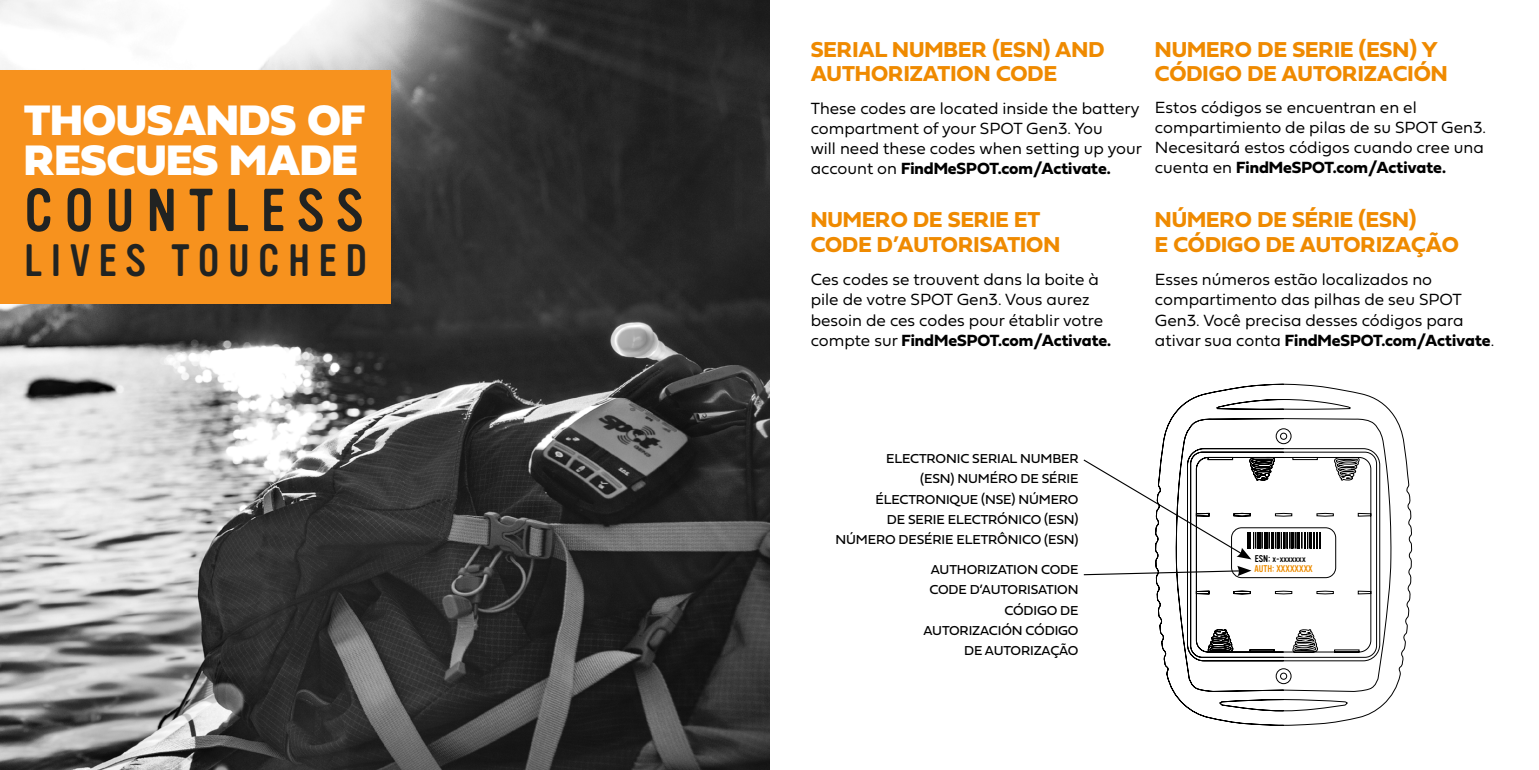
<style>
.page{position:relative;width:1539px;height:770px;background:#fff}
.page>*{position:absolute;margin:0;border:0;box-sizing:border-box;transform-origin:0 0}
.t1{font:59.18px "Vinyl OT";letter-spacing:.2em;color:#212322}
.t2{font:44.55px/40.3px "Fieldwork Geo Black";color:#fff}
.t3{font:44.55px "Vinyl OT";letter-spacing:.19em;color:#212322}
.t4{font:22.5px/24.8px "Fieldwork Geo Bold";color:#ef8a00}
.t5{font:16.88px/20.2px "Fieldwork Geo Light";color:#000}
.t6{font:16.88px "Fieldwork Geo Bold";color:#000}
.t7{font:13.5px/20.2px "Fieldwork Geo Regular";letter-spacing:-.01em;color:#000;text-align:right}
.t8{font:9.67px "Vinyl OT";color:#ed8c00}
.t9{font:9.67px "Vinyl OT";color:#000}
.s1{font-family:"Fieldwork Geo Light"}
</style>
<div class="page">
<img style="left:0;top:0;width:770px;height:770px">
<div style="left:0;top:70px;width:390px;height:234px;background:#f7921e"></div>
<svg style="left:1083px;top:459px;width:72px;height:117px"></svg>
<svg style="left:1155px;top:384px;width:257px;height:341px"></svg>
<h2 class="t2" style="left:24px;top:95px;width:343px">THOUSANDS OF<br>RESCUES MADE</h2>
<h1 class="t1" style="left:24px;top:178px;width:340px">COUNTLESS</h1>
<h2 class="t3" style="left:24px;top:236px;width:345px">LIVES TOUCHED</h2>
<h3 class="t4" style="left:811px;top:36px;width:295px">SERIAL NUMBER (ESN) AND<br>AUTHORIZATION CODE</h3>
<p class="t5" style="left:811px;top:97px;width:333px">These codes are located inside the battery compartment of your SPOT Gen3. You<br>will need these codes when setting up your</p>
<p class="t6" style="left:811px;top:155px;width:302px"><span class="s1">account on</span> FindMeSPOT.com/Activate.</p>
<h3 class="t4" style="left:811px;top:207px;width:251px">NUMERO DE SERIE ET<br>CODE D’AUTORISATION</h3>
<p class="t5" style="left:811px;top:268px;width:294px">Ces codes se trouvent dans la boite à pile de votre SPOT Gen3. Vous aurez besoin de ces codes pour établir votre</p>
<p class="t6" style="left:811px;top:327px;width:302px"><span class="s1">compte sur</span> FindMeSPOT.com/Activate.</p>
<h3 class="t4" style="left:1155px;top:36px;width:294px">NUMERO DE SERIE (ESN) Y<br>CÓDIGO DE AUTORIZACIÓN</h3>
<p class="t5" style="left:1155px;top:96px;width:333px">Estos códigos se encuentran en el compartimiento de pilas de su SPOT Gen3.<br>Necesitará estos códigos cuando cree una</p>
<p class="t6" style="left:1155px;top:154px;width:293px"><span class="s1">cuenta en</span> FindMeSPOT.com/Activate.</p>
<h3 class="t4" style="left:1155px;top:207px;width:306px">NÚMERO DE SÉRIE (ESN)<br>E CÓDIGO DE AUTORIZAÇÃO</h3>
<p class="t5" style="left:1155px;top:268px;width:310px">Esses números estão localizados no compartimento das pilhas de seu SPOT<br>Gen3. Você precisa desses códigos para</p>
<p class="t6" style="left:1155px;top:327px;width:341px"><span class="s1">ativar sua conta</span> FindMeSPOT.com/Activate<span class="s1">.</span></p>
<p class="t7" style="left:836px;top:448px;width:245px">ELECTRONIC SERIAL NUMBER<br>(ESN) NUMÉRO DE SÉRIE<br>ÉLECTRONIQUE (NSE) NÚMERO<br>DE SERIE ELECTRÓNICO (ESN)<br>NÚMERO DESÉRIE ELETRÔNICO (ESN)</p>
<p class="t7" style="left:923px;top:559px;width:157px">AUTHORIZATION CODE<br>CODE D’AUTORISATION<br>CÓDIGO DE<br>AUTORIZACIÓN CÓDIGO<br>DE AUTORIZAÇÃO</p>
<p class="t9" style="left:1255px;top:553px;width:52px">ESN: x-xxxxxxx</p>
<p class="t8" style="left:1254px;top:563px;width:60px">AUTH: XXXXXXXX</p>
</div>
